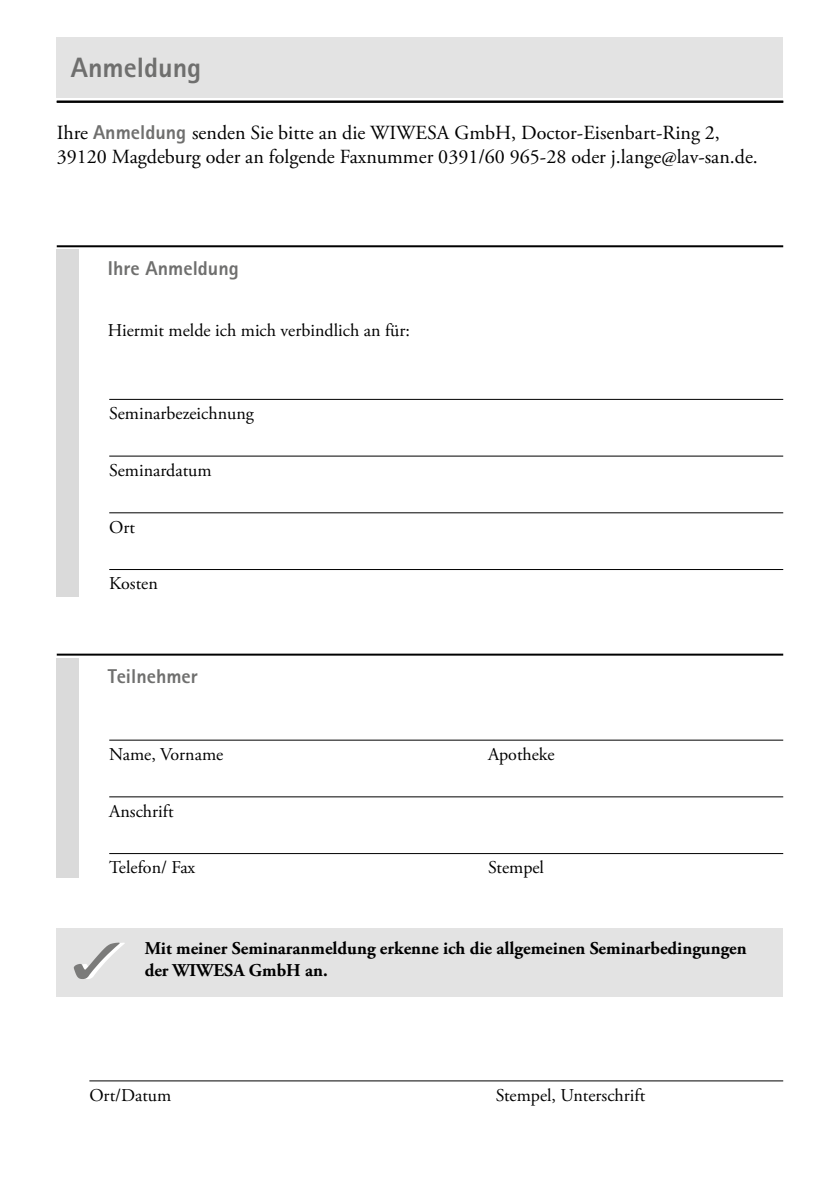
<style>
.page{position:relative;width:840px;height:1191px;background:#fff}
.page>*{position:absolute;margin:0;border:0;box-sizing:border-box;transform-origin:0 0}
.t1{font:800 28px "Rotis Sans Serif";color:#6f6f6e}
.t2{font:20px/24px "Adobe Garamond Pro";color:#000}
.t3{font:800 20px "Rotis Sans Serif";color:#6f6f6e}
.t4{font:18px "Adobe Garamond Pro";color:#000}
.t5{font:700 18px/21.6px "Adobe Garamond Pro";color:#000}
.s1{font-family:"Rotis Sans Serif";font-weight:800;color:#6f6f6e}
</style>
<div class="page">
<div style="left:57px;top:37px;width:725px;height:60px;background:#e3e3e3"></div>
<hr style="left:57px;top:101px;width:725px;height:2px;background:#000">
<div style="left:57px;top:928px;width:725px;height:68px;background:#e3e3e3"></div>
<svg style="left:74px;top:942px;width:51px;height:37px"></svg>
<hr style="left:89px;top:1080px;width:693px;height:1px;background:#000">
<hr style="left:109px;top:399px;width:673px;height:1px;background:#000">
<hr style="left:109px;top:739px;width:673px;height:1px;background:#000">
<hr style="left:109px;top:455px;width:673px;height:1px;background:#000">
<hr style="left:109px;top:796px;width:673px;height:1px;background:#000">
<hr style="left:109px;top:512px;width:673px;height:1px;background:#000">
<hr style="left:109px;top:853px;width:673px;height:1px;background:#000">
<hr style="left:109px;top:569px;width:673px;height:1px;background:#000">
<div style="left:57px;top:249px;width:22px;height:348px;background:#dadada"></div>
<div style="left:57px;top:658px;width:22px;height:219px;background:#dadada"></div>
<hr style="left:57px;top:653px;width:725px;height:2px;background:#000">
<hr style="left:57px;top:245px;width:725px;height:2px;background:#000">
<h1 class="t1" style="left:71px;top:50px;width:132px">Anmeldung</h1>
<p class="t2" style="left:57px;top:121px;width:702px">Ihre <span class="s1">Anmeldung</span> senden Sie bitte an die WIWESA GmbH, Doctor-Eisenbart-Ring 2,<br>39120 Magdeburg oder an folgende Faxnummer 0391/60 965-28 oder j.lange@lav-san.de.</p>
<p class="t3" style="left:108px;top:255px;width:132px">Ihre Anmeldung</p>
<p class="t4" style="left:108px;top:319px;width:303px">Hiermit melde ich mich verbindlich an für:</p>
<p class="t4" style="left:109px;top:402px;width:146px">Seminarbezeichnung</p>
<p class="t4" style="left:109px;top:459px;width:104px">Seminardatum</p>
<p class="t4" style="left:109px;top:516px;width:27px">Ort</p>
<p class="t4" style="left:109px;top:572px;width:50px">Kosten</p>
<p class="t3" style="left:108px;top:663px;width:92px">Teilnehmer</p>
<p class="t4" style="left:109px;top:743px;width:115px">Name, Vorname</p>
<p class="t4" style="left:488px;top:743px;width:68px">Apotheke</p>
<p class="t4" style="left:109px;top:800px;width:66px">Anschrift</p>
<p class="t4" style="left:109px;top:856px;width:88px">Telefon/ Fax</p>
<p class="t4" style="left:488px;top:856px;width:57px">Stempel</p>
<p class="t5" style="left:145px;top:938px;width:603px">Mit meiner Seminaranmeldung erkenne ich die allgemeinen Seminarbedingungen der WIWESA GmbH an.</p>
<p class="t4" style="left:89px;top:1084px;width:83px">Ort/Datum</p>
<p class="t4" style="left:495px;top:1084px;width:151px">Stempel, Unterschrift</p>
</div>
